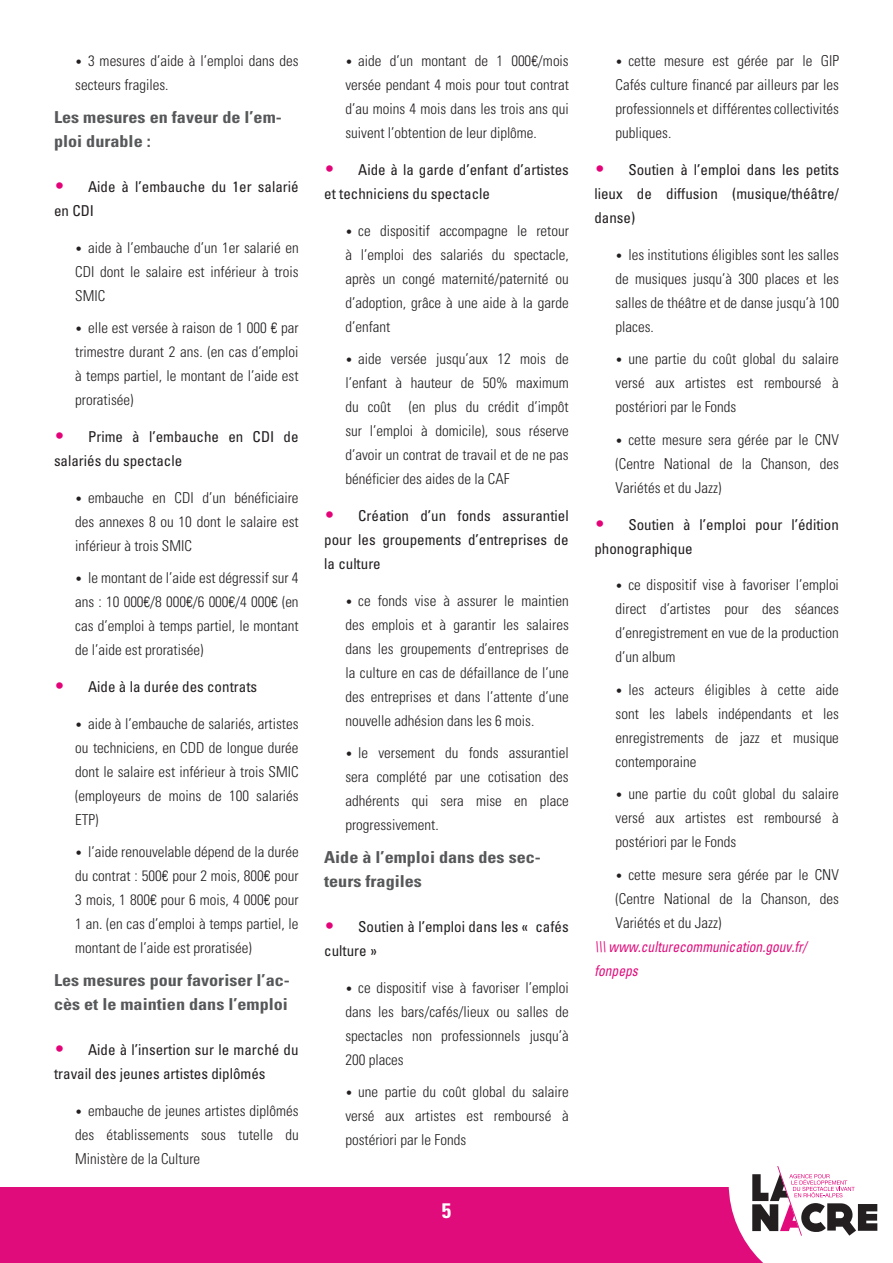
<style>
.page{position:relative;width:893px;height:1263px;background:#fff}
.page>*{position:absolute;margin:0;border:0;box-sizing:border-box;transform-origin:0 0}
.t1{font:700 condensed 21px "Univers";color:#fff}
.Sous_titre{font:700 condensed 16.5px/24px "Univers";color:#57585a;scale:1.1 1}
.Puce_2{font:300 condensed 15px/24px "Univers";color:#231f20;text-align:justify}
.Puce{font:condensed 15px/24px "Univers";color:#231f20}
.Style_liens{font:italic condensed 15px/24px "Univers";color:#e10c7c;scale:.9 1}
.s1{font-size:12px}
.s2{font-weight:300;font-size:18px;color:#e40278}
.s3{font-family:"Univers LT Std"}
</style>
<div class="page">
<div style="left:0;top:1188px;width:893px;height:75px;background:#e10c7c"></div>
<svg style="left:729px;top:1166px;width:164px;height:97px"></svg>
<p class="Puce_2" style="left:75px;top:49px;width:225px"><span class="s1">•</span> 3 mesures d’aide à l’emploi dans des secteurs fragiles.</p>
<p class="Sous_titre" style="left:54px;top:105px;width:209px">Les mesures en faveur de l’em&shy;ploi durable :</p>
<p class="Puce" style="left:54px;top:174px;width:246px"><span class="s2">•</span> Aide à l’embauche du 1er salarié en CDI</p>
<p class="Puce_2" style="left:75px;top:235px;width:225px"><span class="s1">•</span> aide à l’embauche d’un 1er salarié en CDI dont le salaire est inférieur à trois SMIC</p>
<p class="Puce_2" style="left:75px;top:316px;width:225px"><span class="s1">•</span> elle est versée à raison de 1 000 <span class="s3">€</span> par trimestre durant 2 ans. (en cas d’emploi à temps partiel, le montant de l’aide est proratisée)</p>
<p class="Puce" style="left:54px;top:424px;width:246px"><span class="s2">•</span> Prime à l’embauche en CDI de salariés du spectacle</p>
<p class="Puce_2" style="left:75px;top:485px;width:225px"><span class="s1">•</span> embauche en CDI d’un bénéficiaire des annexes 8 ou 10 dont le salaire est inférieur à trois SMIC</p>
<p class="Puce_2" style="left:75px;top:566px;width:225px"><span class="s1">•</span> le montant de l’aide est dégressif sur 4 ans : 10 000<span class="s3">€</span>/8 000<span class="s3">€</span>/6 000<span class="s3">€</span>/4 000<span class="s3">€</span> (en cas d’emploi à temps partiel, le montant de l’aide est proratisée)</p>
<p class="Puce" style="left:54px;top:674px;width:205px"><span class="s2">•</span> Aide à la durée des contrats</p>
<p class="Puce_2" style="left:75px;top:711px;width:225px"><span class="s1">•</span> aide à l’embauche de salariés, artistes ou techniciens, en CDD de longue durée dont le salaire est inférieur à trois SMIC (employeurs de moins de 100 salariés ETP)</p>
<p class="Puce_2" style="left:75px;top:840px;width:225px"><span class="s1">•</span> l’aide renouvelable dépend de la durée du contrat : 500<span class="s3">€</span> pour 2 mois, 800<span class="s3">€</span> pour 3 mois, 1 800<span class="s3">€</span> pour 6 mois, 4 000<span class="s3">€</span> pour 1 an. (en cas d’emploi à temps partiel, le montant de l’aide est proratisée)</p>
<p class="Sous_titre" style="left:54px;top:968px;width:216px">Les mesures pour favoriser l’ac&shy;cès et le maintien dans l’emploi</p>
<p class="Puce" style="left:54px;top:1037px;width:246px"><span class="s2">•</span> Aide à l’insertion sur le marché du travail des jeunes artistes diplômés</p>
<p class="Puce_2" style="left:75px;top:1098px;width:225px"><span class="s1">•</span> embauche de jeunes artistes diplômés des établissements sous tutelle du Ministère de la Culture</p>
<p class="Puce_2" style="left:345px;top:49px;width:225px"><span class="s1">•</span> aide d’un montant de 1 000<span class="s3">€</span>/mois versée pendant 4 mois pour tout contrat d’au moins 4 mois dans les trois ans qui suivent l’obtention de leur diplôme.</p>
<p class="Puce" style="left:324px;top:157px;width:246px"><span class="s2">•</span> Aide à la garde d’enfant d’artistes et techniciens du spectacle</p>
<p class="Puce_2" style="left:345px;top:218px;width:225px"><span class="s1">•</span> ce dispositif accompagne le retour à l’emploi des salariés du spectacle, après un congé maternité/paternité ou d’adoption, grâce à une aide à la garde d’enfant</p>
<p class="Puce_2" style="left:345px;top:347px;width:225px"><span class="s1">•</span> aide versée jusqu’aux 12 mois de l’enfant à hauteur de 50% maximum du coût (en plus du crédit d’impôt sur l’emploi à domicile), sous réserve d’avoir un contrat de travail et de ne pas bénéficier des aides de la CAF</p>
<p class="Puce" style="left:324px;top:503px;width:246px;text-align:justify"><span class="s2">•</span> Création d’un fonds assurantiel pour les groupements d’entreprises de la culture</p>
<p class="Puce_2" style="left:345px;top:588px;width:225px"><span class="s1">•</span> ce fonds vise à assurer le maintien des emplois et à garantir les salaires dans les groupements d’entreprises de la culture en cas de défaillance de l’une des entreprises et dans l’attente d’une nouvelle adhésion dans les 6 mois.</p>
<p class="Puce_2" style="left:345px;top:741px;width:225px"><span class="s1">•</span> le versement du fonds assurantiel sera complété par une cotisation des adhérents qui sera mise en place progressivement.</p>
<p class="Sous_titre" style="left:324px;top:845px;width:199px">Aide à l’emploi dans des sec&shy;teurs fragiles</p>
<p class="Puce" style="left:324px;top:914px;width:246px"><span class="s2">•</span> Soutien à l’emploi dans les « cafés culture »</p>
<p class="Puce_2" style="left:345px;top:975px;width:225px"><span class="s1">•</span> ce dispositif vise à favoriser l’emploi dans les bars/cafés/lieux ou salles de spectacles non professionnels jusqu’à 200 places</p>
<p class="Puce_2" style="left:345px;top:1080px;width:225px"><span class="s1">•</span> une partie du coût global du salaire versé aux artistes est remboursé à postériori par le Fonds</p>
<h1 class="t1" style="left:442px;top:1197px;width:11px">5</h1>
<p class="Puce_2" style="left:616px;top:49px;width:225px"><span class="s1">•</span> cette mesure est gérée par le GIP Cafés culture financé par ailleurs par les professionnels et différentes collectivités publiques.</p>
<p class="Puce" style="left:594px;top:157px;width:246px;text-align:justify"><span class="s2">•</span> Soutien à l’emploi dans les petits lieux de diffusion (musique/théâtre/ danse)</p>
<p class="Puce_2" style="left:616px;top:242px;width:225px"><span class="s1">•</span> les institutions éligibles sont les salles de musiques jusqu’à 300 places et les salles de théâtre et de danse jusqu’à 100 places.</p>
<p class="Puce_2" style="left:616px;top:347px;width:225px"><span class="s1">•</span> une partie du coût global du salaire versé aux artistes est remboursé à postériori par le Fonds</p>
<p class="Puce_2" style="left:616px;top:427px;width:225px"><span class="s1">•</span> cette mesure sera gérée par le CNV (Centre National de la Chanson, des Variétés et du Jazz)</p>
<p class="Puce" style="left:594px;top:512px;width:246px"><span class="s2">•</span> Soutien à l’emploi pour l’édition phonographique</p>
<p class="Puce_2" style="left:616px;top:573px;width:225px"><span class="s1">•</span> ce dispositif vise à favoriser l’emploi direct d’artistes pour des séances d’enregistrement en vue de la production d’un album</p>
<p class="Puce_2" style="left:616px;top:677px;width:225px"><span class="s1">•</span> les acteurs éligibles à cette aide sont les labels indépendants et les enregistrements de jazz et musique contemporaine</p>
<p class="Puce_2" style="left:616px;top:782px;width:225px"><span class="s1">•</span> une partie du coût global du salaire versé aux artistes est remboursé à postériori par le Fonds</p>
<p class="Puce_2" style="left:616px;top:862px;width:225px"><span class="s1">•</span> cette mesure sera gérée par le CNV (Centre National de la Chanson, des Variétés et du Jazz)</p>
<p class="Style_liens" style="left:594px;top:934px;width:237px">\\\ www.culturecommunication.gouv.fr/ fonpeps</p>
</div>
